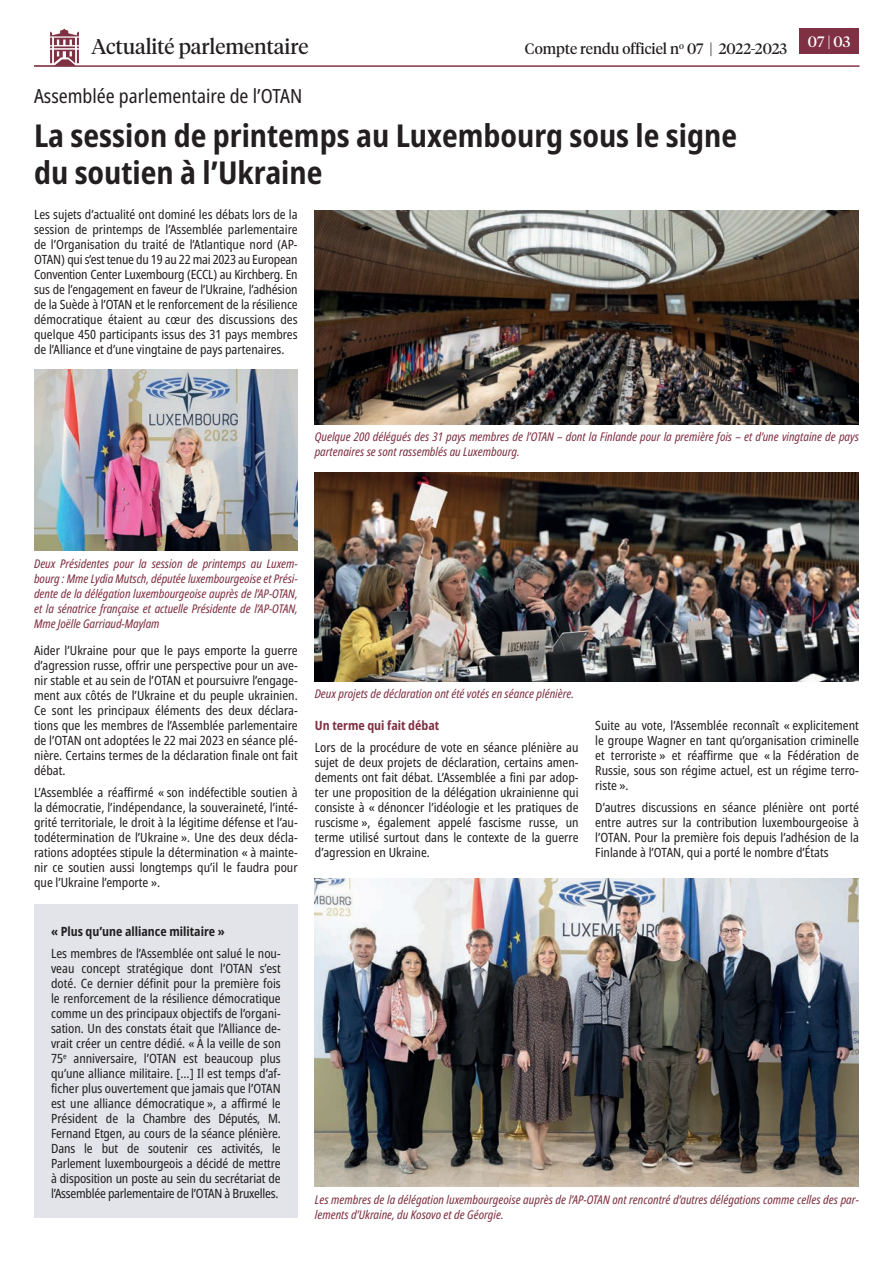
<style>
.page{position:relative;width:893px;height:1263px;background:#fff}
.page>*{position:absolute;margin:0;border:0;box-sizing:border-box;transform-origin:0 0}
.PAGES_INTRO_titre{font:700 condensed 31.5px/37.5px "Noto Sans";color:#231f20}
.t1{font:21px "Tiempos Headline";color:#231f20}
.PAGES_INTRO_surtitre{font:condensed 19.5px "Noto Sans";color:#231f20}
.t2{font:15px "Tiempos Headline";color:#231f20}
.t3{font:15px "Tiempos Headline";color:#fff}
.PAGES_INTRO_texte{font:condensed 12.75px/15px "Noto Sans";color:#231f20;text-align:justify}
.t4{font:700 condensed 12.75px "Noto Sans";color:#231f20}
.t5{font:700 condensed 12.75px "Noto Sans";color:#7f3043}
.PAGES_INTRO_légendes{font:italic condensed 12px/15px "Noto Sans";color:#7f3043}
</style>
<div class="page">
<svg style="left:34px;top:29px;width:825px;height:38px"></svg>
<img style="left:34px;top:370px;width:264px;height:181px">
<div style="left:34px;top:905px;width:264px;height:313px;background:#e2e4e9"></div>
<img style="left:315px;top:210px;width:544px;height:215px">
<img style="left:315px;top:878px;width:544px;height:308px">
<img style="left:315px;top:473px;width:544px;height:209px">
<h2 class="t1" style="left:92px;top:32px;width:218px">Actualité parlementaire</h2>
<p class="t2" style="left:525px;top:39px;width:264px">Compte rendu officiel n<sup>o</sup> 07 | 2022-2023</p>
<p class="t3" style="left:808px;top:32px;width:44px">07 | 03</p>
<p class="PAGES_INTRO_surtitre" style="left:34px;top:82px;width:270px">Assemblée parlementaire de l’OTAN</p>
<p class="PAGES_INTRO_titre" style="left:34px;top:117px;width:704px">La session de printemps au Luxembourg sous le signe du soutien à l’Ukraine</p>
<p class="PAGES_INTRO_texte" style="left:34px;top:207px;width:265px">Les sujets d’actualité ont dominé les débats lors de la session de printemps de l’Assemblée parlementaire de l’Organisation du traité de l’Atlantique nord (AP-OTAN) qui s’est tenue du 19 au 22 mai 2023 au European Convention Center Luxembourg (ECCL) au Kirchberg. En sus de l’engagement en faveur de l’Ukraine, l’adhésion de la Suède à l’OTAN et le renforcement de la résilience démocratique étaient au cœur des discussions des quelque 450 participants issus des 31 pays membres de l’Alliance et d’une vingtaine de pays partenaires.</p>
<p class="PAGES_INTRO_légendes" style="left:315px;top:429px;width:546px">Quelque 200 délégués des 31 pays membres de l’OTAN – dont la Finlande pour la première fois – et d’une vingtaine de pays partenaires se sont rassemblés au Luxembourg.</p>
<p class="PAGES_INTRO_légendes" style="left:34px;top:557px;width:265px;text-align:justify">Deux Présidentes pour la session de printemps au Luxem&shy;bourg : Mme Lydia Mutsch, députée luxembourgeoise et Prési&shy;dente de la délégation luxembourgeoise auprès de l’AP-OTAN, et la sénatrice française et actuelle Présidente de l’AP-OTAN, Mme Joëlle Garriaud-Maylam</p>
<p class="PAGES_INTRO_texte" style="left:34px;top:643px;width:265px">Aider l’Ukraine pour que le pays emporte la guerre d’agression russe, offrir une perspective pour un ave&shy;nir stable et au sein de l’OTAN et poursuivre l’engage&shy;ment aux côtés de l’Ukraine et du peuple ukrainien.<br>Ce sont les principaux éléments des deux déclara&shy;tions que les membres de l’Assemblée parlementaire de l’OTAN ont adoptées le 22 mai 2023 en séance plé&shy;nière. Certains termes de la déclaration finale ont fait débat.</p>
<p class="PAGES_INTRO_texte" style="left:34px;top:786px;width:265px">L’Assemblée a réaffirmé « son indéfectible soutien à la démocratie, l’indépendance, la souveraineté, l’inté&shy;grité territoriale, le droit à la légitime défense et l’au&shy;todétermination de l’Ukraine ». Une des deux décla&shy;rations adoptées stipule la détermination « à mainte&shy;nir ce soutien aussi longtemps qu’il le faudra pour que l’Ukraine l’emporte ».</p>
<p class="t4" style="left:51px;top:922px;width:175px">« Plus qu’une alliance militaire »</p>
<p class="PAGES_INTRO_texte" style="left:51px;top:946px;width:231px">Les membres de l’Assemblée ont salué le nou&shy;veau concept stratégique dont l’OTAN s’est doté. Ce dernier définit pour la première fois le renforcement de la résilience démocratique comme un des principaux objectifs de l’organi&shy;sation. Un des constats était que l’Alliance de&shy;vrait créer un centre dédié. « À la veille de son 75<sup>e</sup> anniversaire, l’OTAN est beaucoup plus qu’une alliance militaire. […] Il est temps d’af&shy;ficher plus ouvertement que jamais que l’OTAN est une alliance démocratique », a affirmé le Président de la Chambre des Députés, M.<br>Fernand Etgen, au cours de la séance plénière.<br>Dans le but de soutenir ces activités, le Parlement luxembourgeois a décidé de mettre à disposition un poste au sein du secrétariat de l’Assemblée parlementaire de l’OTAN à Bruxelles.</p>
<p class="PAGES_INTRO_légendes" style="left:315px;top:686px;width:261px">Deux projets de déclaration ont été votés en séance plénière.</p>
<p class="t5" style="left:315px;top:716px;width:126px">Un terme qui fait débat</p>
<p class="PAGES_INTRO_texte" style="left:315px;top:741px;width:265px">Lors de la procédure de vote en séance plénière au sujet de deux projets de déclaration, certains amen&shy;dements ont fait débat. L’Assemblée a fini par adop&shy;ter une proposition de la délégation ukrainienne qui consiste à « dénoncer l’idéologie et les pratiques de ruscisme », également appelé fascisme russe, un terme utilisé surtout dans le contexte de la guerre d’agression en Ukraine.</p>
<p class="PAGES_INTRO_texte" style="left:595px;top:718px;width:265px">Suite au vote, l’Assemblée reconnaît « explicitement le groupe Wagner en tant qu’organisation criminelle et terroriste » et réaffirme que « la Fédération de Russie, sous son régime actuel, est un régime terro&shy;riste ».</p>
<p class="PAGES_INTRO_texte" style="left:595px;top:801px;width:265px">D’autres discussions en séance plénière ont porté entre autres sur la contribution luxembourgeoise à l’OTAN. Pour la première fois depuis l’adhésion de la Finlande à l’OTAN, qui a porté le nombre d’États</p>
<p class="PAGES_INTRO_légendes" style="left:315px;top:1192px;width:545px">Les membres de la délégation luxembourgeoise auprès de l’AP-OTAN ont rencontré d’autres délégations comme celles des par&shy;lements d’Ukraine, du Kosovo et de Géorgie.</p>
</div>
